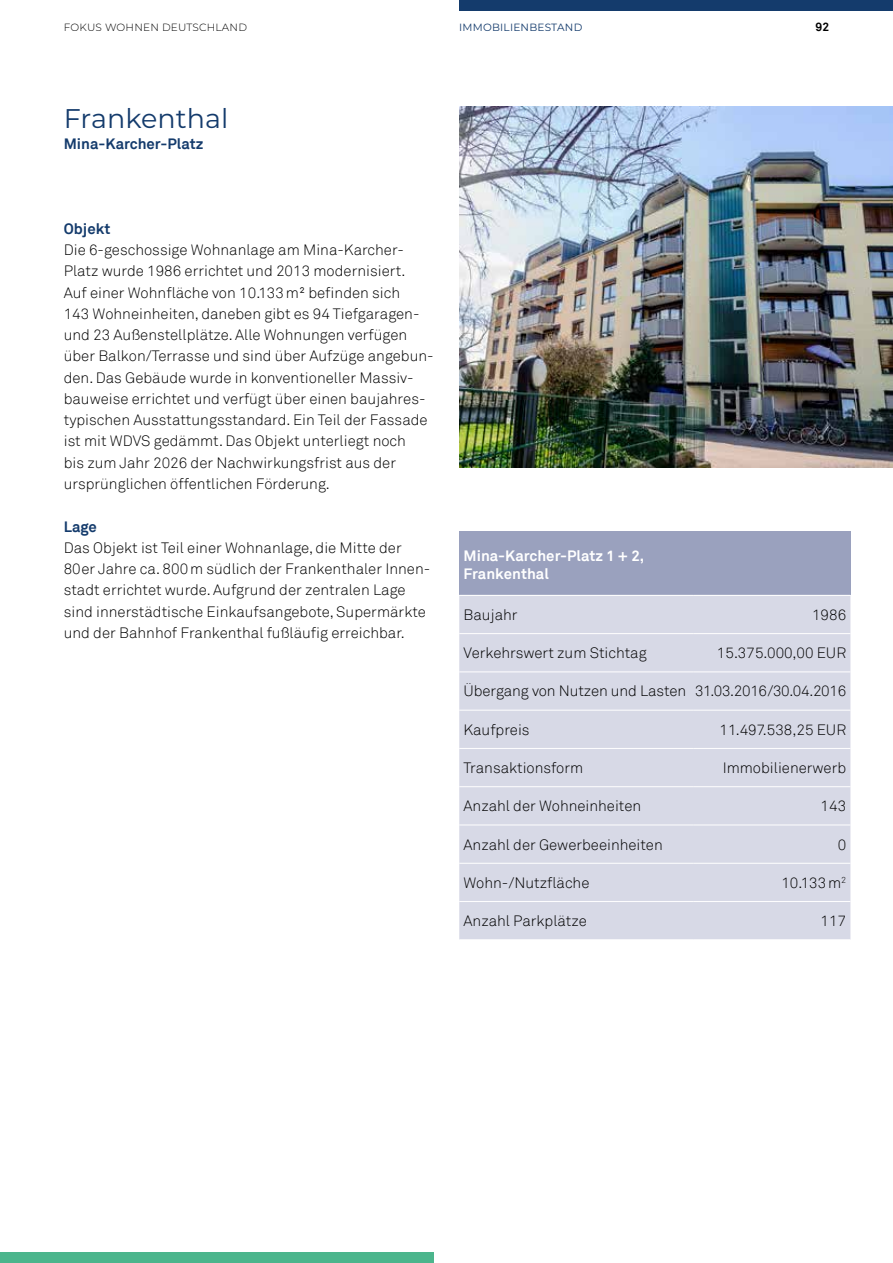
<style>
.page{position:relative;width:893px;height:1263px;background:#fff}
.page>*{position:absolute;margin:0;border:0;box-sizing:border-box;transform-origin:0 0}
.t1{font:27px "Montserrat";color:#143b6c}
.t2{font:300 15px/21.3px "Akkurat";color:#000}
.t3{font:700 15px/18px "Akkurat";color:#fff}
.t4{font:700 15px "Akkurat";color:#143b6c}
.t5{font:700 12px "Akkurat";color:#000}
.t6{font:300 10.5px "Montserrat";letter-spacing:.02em;color:#000}
.t7{font:10.5px "Montserrat";letter-spacing:.02em;color:#143b6c}
</style>
<div class="page">
<div style="left:459px;top:0;width:434px;height:11px;background:#143b6c"></div>
<div style="left:0;top:1252px;width:434px;height:11px;background:#4bb58c"></div>
<div style="left:459px;top:531px;width:391px;height:64px;background:#9aa1be"></div>
<div style="left:459px;top:596px;width:391px;height:343px;background:#d7d9e6"></div>
<hr style="left:459px;top:633px;width:234px;height:1px;background:#fff">
<hr style="left:693px;top:633px;width:157px;height:1px;background:#fff">
<hr style="left:459px;top:671px;width:234px;height:1px;background:#fff">
<hr style="left:693px;top:671px;width:157px;height:1px;background:#fff">
<hr style="left:459px;top:710px;width:234px;height:1px;background:#fff">
<hr style="left:693px;top:710px;width:157px;height:1px;background:#fff">
<hr style="left:459px;top:748px;width:234px;height:1px;background:#fff">
<hr style="left:693px;top:748px;width:157px;height:1px;background:#fff">
<hr style="left:459px;top:786px;width:234px;height:1px;background:#fff">
<hr style="left:693px;top:786px;width:157px;height:1px;background:#fff">
<hr style="left:459px;top:825px;width:234px;height:1px;background:#fff">
<hr style="left:693px;top:825px;width:157px;height:1px;background:#fff">
<hr style="left:459px;top:863px;width:234px;height:1px;background:#fff">
<hr style="left:693px;top:863px;width:157px;height:1px;background:#fff">
<hr style="left:459px;top:901px;width:234px;height:1px;background:#fff">
<hr style="left:693px;top:901px;width:157px;height:1px;background:#fff">
<img style="left:459px;top:106px;width:434px;height:362px">
<p class="t6" style="left:64px;top:21px;width:185px">FOKUS WOHNEN DEUTSCHLAND</p>
<p class="t7" style="left:459px;top:20px;width:125px">IMMOBILIENBESTAND</p>
<p class="t5" style="left:815px;top:20px;width:15px">92</p>
<h1 class="t1" style="left:64px;top:99px;width:166px">Frankenthal</h1>
<p class="t4" style="left:64px;top:134px;width:141px">Mina-Karcher-Platz</p>
<p class="t4" style="left:64px;top:219px;width:48px">Objekt</p>
<p class="t2" style="left:64px;top:240px;width:371px">Die 6-geschossige Wohnanlage am Mina-Karcher-Platz wurde 1986 errichtet und 2013 modernisiert.<br>Auf einer Wohnfläche von 10.133m² befinden sich<br>143 Wohneinheiten, daneben gibt es 94 Tiefgaragen&shy;und 23 Außenstellplätze. Alle Wohnungen verfügen über Balkon/Terrasse und sind über Aufzüge angebun&shy;den. Das Gebäude wurde in konventioneller Massiv&shy;bauweise errichtet und verfügt über einen baujahres&shy;typischen Ausstattungsstandard. Ein Teil der Fassade ist mit WDVS gedämmt. Das Objekt unterliegt noch<br>bis zum Jahr 2026 der Nachwirkungsfrist aus der ursprünglichen öffentlichen Förderung.</p>
<p class="t4" style="left:64px;top:517px;width:35px">Lage</p>
<p class="t2" style="left:64px;top:537px;width:368px">Das Objekt ist Teil einer Wohnanlage, die Mitte der 80er Jahre ca. 800m südlich der Frankenthaler Innen&shy;stadt errichtet wurde. Aufgrund der zentralen Lage sind innerstädtische Einkaufsangebote, Supermärkte und der Bahnhof Frankenthal fußläufig erreichbar.</p>
<p class="t3" style="left:463px;top:547px;width:182px">Mina-Karcher-Platz 1 + 2,<br>Frankenthal</p>
<p class="t2" style="left:463px;top:604px;width:56px">Baujahr</p>
<p class="t2" style="left:812px;top:604px;width:36px">1986</p>
<p class="t2" style="left:463px;top:643px;width:185px">Verkehrswert zum Stichtag</p>
<p class="t2" style="left:717px;top:643px;width:131px">15.375.000,00 EUR</p>
<p class="t2" style="left:463px;top:681px;width:384px">Übergang von Nutzen und Lasten 31.03.2016/30.04.2016</p>
<p class="t2" style="left:463px;top:719px;width:68px">Kaufpreis</p>
<p class="t2" style="left:720px;top:719px;width:128px">11.497.538,25 EUR</p>
<p class="t2" style="left:463px;top:757px;width:121px">Transaktionsform</p>
<p class="t2" style="left:723px;top:757px;width:125px">Immobilienerwerb</p>
<p class="t2" style="left:463px;top:796px;width:179px">Anzahl der Wohneinheiten</p>
<p class="t2" style="left:821px;top:796px;width:27px">143</p>
<p class="t2" style="left:463px;top:834px;width:201px">Anzahl der Gewerbeeinheiten</p>
<p class="t2" style="left:838px;top:834px;width:10px">0</p>
<p class="t2" style="left:463px;top:872px;width:127px">Wohn-/Nutzfläche</p>
<p class="t2" style="left:781px;top:872px;width:66px">10.133 m<sup>2</sup></p>
<p class="t2" style="left:463px;top:910px;width:125px">Anzahl Parkplätze</p>
<p class="t2" style="left:821px;top:910px;width:27px">117</p>
</div>
